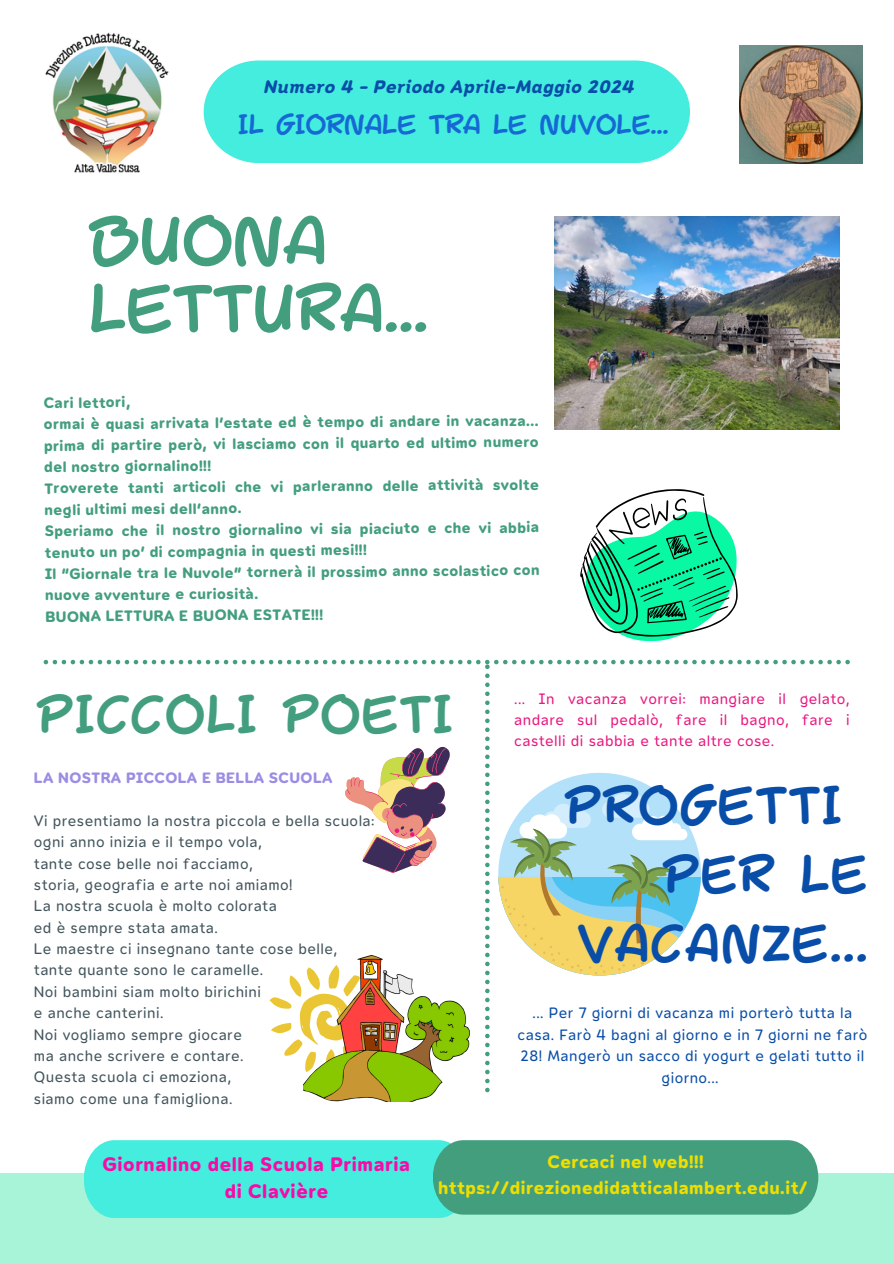
<style>
.page{position:relative;width:894px;height:1264px;background:#fff}
.page>*{position:absolute;margin:0;border:0;box-sizing:border-box;transform-origin:0 0}
.t1{font:61.05px/67.8px "Mulled Wine Season";color:#439e7e}
.t2{font:48px "Mulled Wine Season";letter-spacing:.03em;color:#084da8}
.t3{font:48px "Mulled Wine Season";letter-spacing:.03em;color:#439e7e}
.t4{font:24.9px "Mulled Wine Season";color:#1668d4}
.t5{font:19.5px/27px "Opun Mai 700";letter-spacing:.03em;color:#fa09a8}
.t6{font:18px/25.8px "Opun Mai 700";letter-spacing:.03em;color:#efde00;text-align:center}
.t7{font:18px "Opun Mai 700 It";letter-spacing:.03em;color:#084da8}
.t8{font:15px/21.3px "Opun Mai 700";color:#439e7e}
.t9{font:15px "Opun Mai 400";letter-spacing:.03em;color:#41545b}
.t10{font:15px/21.3px "Opun Mai 400";letter-spacing:.03em;color:#084da8;text-align:center}
.t11{font:15px/21.3px "Opun Mai 400";letter-spacing:.03em;color:#ea1880;text-align:justify}
.t12{font:15px "Opun Mai 700";letter-spacing:.03em;color:#998ee4}
</style>
<div class="page">
<div style="left:203px;top:60px;width:486px;height:103px;background:#44edde"></div>
<div style="left:0;top:1172px;width:893px;height:91px;background:#a7f4d8"></div>
<svg style="left:84px;top:1140px;width:734px;height:77px;background:#47c6af"></svg>
<img style="left:45px;top:32px;width:124px;height:141px">
<svg style="left:580px;top:489px;width:157px;height:152px"></svg>
<img style="left:739px;top:45px;width:123px;height:118px">
<img style="left:309px;top:1092px;width:126px;height:9px">
<svg style="left:44px;top:659px;width:805px;height:433px"></svg>
<img style="left:554px;top:216px;width:284px;height:213px">
<h2 class="t7" style="left:263px;top:76px;width:372px">Numero 4 - Periodo Aprile-Maggio 2024</h2>
<p class="t4" style="left:238px;top:108px;width:431px">IL GIORNALE TRA LE NUVOLE...</p>
<p class="t1" style="left:89px;top:210px;width:340px">BUONA<br>LETTURA...</p>
<h1 class="t8" style="left:44px;top:392px;width:496px;line-height:20px">Cari lettori,<br>ormai è quasi arrivata l’estate ed è tempo di andare in vacanza...</h1>
<h1 class="t8" style="left:44px;top:432px;width:496px;line-height:22.5px">prima di partire però, vi lasciamo con il quarto ed ultimo numero del nostro giornalino!!!</h1>
<h1 class="t8" style="left:44px;top:475px;width:496px;line-height:22.6px">Troverete tanti articoli che vi parleranno delle attività svolte negli ultimi mesi dell’anno.</h1>
<h1 class="t8" style="left:45px;top:518px;width:496px">Speriamo che il nostro giornalino vi sia piaciuto e che vi abbia tenuto un po’ di compagnia in questi mesi!!!<br>Il “Giornale tra le Nuvole” tornerà il prossimo anno scolastico con</h1>
<h1 class="t8" style="left:45px;top:584px;width:280px">nuove avventure e curiosità.<br>BUONA LETTURA E BUONA ESTATE!!!</h1>
<p class="t3" style="left:38px;top:682px;width:416px">PICCOLI POETI</p>
<p class="t12" style="left:34px;top:769px;width:300px">LA NOSTRA PICCOLA E BELLA SCUOLA</p>
<p class="t9" style="left:34px;top:811px;width:342px">Vi presentiamo la nostra piccola e bella scuola:</p>
<h5 class="t9" style="left:34px;top:833px;width:229px">ogni anno inizia e il tempo vola,</h5>
<p class="t9" style="left:34px;top:854px;width:220px">tante cose belle noi facciamo,</p>
<p class="t9" style="left:34px;top:876px;width:260px">storia, geografia e arte noi amiamo!</p>
<p class="t9" style="left:34px;top:897px;width:244px">La nostra scuola è molto colorata</p>
<p class="t9" style="left:34px;top:918px;width:185px">ed è sempre stata amata.</p>
<p class="t9" style="left:34px;top:940px;width:304px">Le maestre ci insegnano tante cose belle,</p>
<p class="t9" style="left:34px;top:961px;width:231px">tante quante sono le caramelle.</p>
<p class="t9" style="left:34px;top:982px;width:228px">Noi bambini siam molto birichini</p>
<p class="t9" style="left:34px;top:1004px;width:131px">e anche canterini.</p>
<p class="t9" style="left:34px;top:1025px;width:209px">Noi vogliamo sempre giocare</p>
<p class="t9" style="left:34px;top:1047px;width:211px">ma anche scrivere e contare.</p>
<p class="t9" style="left:34px;top:1068px;width:198px">Questa scuola ci emoziona,</p>
<p class="t9" style="left:34px;top:1089px;width:200px">siamo come una famigliona.</p>
<h2 class="t11" style="left:514px;top:688px;width:336px">... In vacanza vorrei: mangiare il gelato, andare sul pedalò, fare il bagno, fare i castelli di sabbia e tante altre cose.</h2>
<p class="t2" style="left:565px;top:774px;width:277px">PROGETTI</p>
<p class="t2" style="left:663px;top:842px;width:205px">PER LE</p>
<p class="t2" style="left:577px;top:911px;width:291px">VACANZE...</p>
<p class="t10" style="left:517px;top:1002px;width:351px">... Per 7 giorni di vacanza mi porterò tutta la casa. Farò 4 bagni al giorno e in 7 giorni ne farò 28! Mangerò un sacco di yogurt e gelati tutto il giorno...</p>
<p class="t5" style="left:225px;top:1150px;width:186px;text-indent:-122px">Giornalino della Scuola Primaria di Clavière</p>
<h3 class="t6" style="left:438px;top:1149px;width:371px">Cercaci nel web!!! https://direzionedidatticalambert.edu.it/</h3>
</div>
